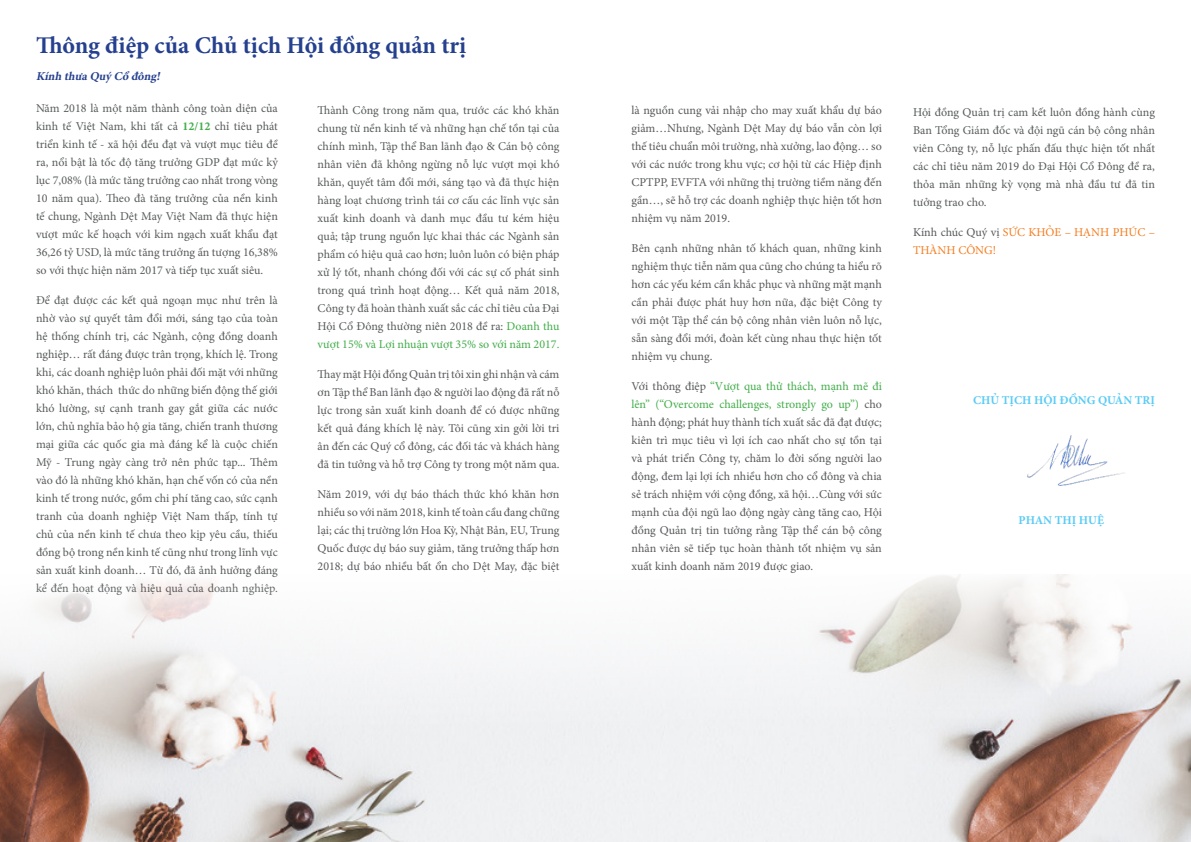
<style>
.page{position:relative;width:1191px;height:842px;background:#fff}
.page>*{position:absolute;margin:0;border:0;box-sizing:border-box;transform-origin:0 0}
.t1{font:700 24px "Minion Pro";color:#25408f}
.t2{font:12px/18px "Minion Pro";color:#585a5b;text-align:justify}
.t3{font:12px/18px "Minion Pro";color:#58595b;text-align:justify}
.t4{font:12px/18px "Minion Pro";color:#f57d20}
.t5{font:700 12px "Minion Pro";color:#5bcbf5}
.t6{font:italic 700 12px "Minion Pro";color:#25408f}
.s1{font-weight:700;color:#41ad49}
.s2{color:#58595b}
.s3{color:#41ad49}
</style>
<div class="page">
<img style="left:1027px;top:435px;width:98px;height:51px">
<img style="left:0;top:575px;width:1191px;height:267px">
<h1 class="t1" style="left:36px;top:29px;width:432px">Thông điệp của Chủ tịch Hội đồng quản trị</h1>
<p class="t6" style="left:36px;top:67px;width:128px">Kính thưa Quý Cổ đông!</p>
<p class="t2" style="left:36px;top:99px;width:243px">Năm 2018 là một năm thành công toàn diện của kinh tế Việt Nam, khi tất cả <span class="s1">12/12</span> chỉ tiêu phát triển kinh tế - xã hội đều đạt và vượt mục tiêu đề ra, nổi bật là tốc độ tăng trưởng GDP đạt mức kỷ lục 7,08% (là mức tăng trưởng cao nhất trong vòng 10 năm qua). Theo đà tăng trưởng của nền kinh tế chung, Ngành Dệt May Việt Nam đã thực hiện vượt mức kế hoạch với <span class="s2">kim ngạch xuất khẩu đạt 36,26 tỷ USD, là mức tăng trưởng ấn tượng 16,38%</span></p>
<p class="t2" style="left:36px;top:261px;width:229px">so với thực hiện năm 2017 và tiếp tục xuất siêu.</p>
<p class="t2" style="left:36px;top:291px;width:243px">Để đạt được các kết quả ngoạn mục như trên là nhờ vào sự quyết tâm đổi mới, sáng tạo của toàn hệ thống chính trị, các Ngành, cộng đồng doanh nghiệp… rất đáng được trân trọng, khích lệ. Trong khi, các doanh nghiệp luôn phải đối mặt với những khó khăn, thách thức do những biến động thế giới khó lường, sự cạnh tranh gay gắt giữa các nước lớn, chủ nghĩa bảo hộ gia tăng, chiến tranh thương mại giữa các quốc gia mà đáng kể là cuộc chiến Mỹ - Trung ngày càng trở nên phức tạp... Thêm vào đó là những khó khăn, hạn chế vốn có của nền kinh tế trong nước, gồm chi phí tăng cao, sức cạnh tranh của doanh nghiệp Việt Nam thấp, tính tự chủ của nền kinh tế chưa theo kịp yêu cầu, thiếu đồng bộ trong nền kinh tế cũng như trong lĩnh vực sản xuất kinh doanh… Từ đó, đã ảnh hưởng đáng kể đến hoạt động và hiệu quả của doanh nghiệp.</p>
<p class="t2" style="left:317px;top:102px;width:243px">Thành Công trong năm qua, trước các khó khăn chung từ nền kinh tế và những hạn chế tồn tại của chính mình, Tập thể Ban lãnh đạo &amp; Cán bộ công nhân viên đã không ngừng nỗ lực vượt mọi khó khăn, quyết tâm đổi mới, sáng tạo và đã thực hiện hàng loạt chương trình tái cơ cấu các lĩnh vực sản xuất kinh doanh và danh mục đầu tư kém hiệu quả; tập trung nguồn lực khai thác các Ngành sản phẩm có hiệu quả cao hơn; luôn luôn có biện pháp xử lý tốt, nhanh chóng đối với các sự cố phát sinh trong quá trình hoạt động… Kết quả năm 2018, Công ty đã hoàn thành xuất sắc các chỉ tiêu của Đại Hội Cổ Đông thường niên 2018 đề ra: <span class="s3">Doanh thu vượt 15% và Lợi nhuận vượt 35% so với năm 2017.</span></p>
<p class="t3" style="left:317px;top:366px;width:243px">Thay mặt Hội đồng Quản trị tôi xin ghi nhận và cám ơn Tập thể Ban lãnh đạo &amp; người lao động đã rất nỗ lực trong sản xuất kinh doanh để có được những kết quả đáng khích lệ này. Tôi cũng xin gởi lời tri ân đến các Quý cổ đông, các đối tác và khách hàng đã tin tưởng và hỗ trợ Công ty trong một năm qua.</p>
<p class="t3" style="left:317px;top:486px;width:243px">Năm 2019, với dự báo thách thức khó khăn hơn nhiều so với năm 2018, kinh tế toàn cầu đang chững lại; các thị trường lớn Hoa Kỳ, Nhật Bản, EU, Trung Quốc được dự báo suy giảm, tăng trưởng thấp hơn 2018; dự báo nhiều bất ổn cho Dệt May, đặc biệt</p>
<p class="t3" style="left:631px;top:102px;width:252px">là nguồn cung vải nhập cho may xuất khẩu dự báo giảm…Nhưng, Ngành Dệt May dự báo vẫn còn lợi thế tiêu chuẩn môi trường, nhà xưởng, lao động… so với các nước trong khu vực; cơ hội từ các Hiệp định CPTPP, EVFTA với những thị trường tiềm năng đến gần…, sẽ hỗ trợ các doanh nghiệp thực hiện tốt hơn nhiệm vụ năm 2019.</p>
<p class="t3" style="left:631px;top:240px;width:252px">Bên cạnh những nhân tố khách quan, những kinh nghiệm thực tiễn năm qua cũng cho chúng ta hiểu rõ hơn các yếu kém cần khắc phục và những mặt mạnh cần phải được phát huy hơn nữa, đặc biệt Công ty với một Tập thể cán bộ công nhân viên luôn nỗ lực, sẵn sàng đổi mới, đoàn kết cùng nhau thực hiện tốt nhiệm vụ chung.</p>
<p class="t3" style="left:631px;top:378px;width:252px">Với thông điệp <span class="s3">“Vượt qua thử thách, mạnh mẽ đi lên” (“Overcome challenges, strongly go up”)</span> cho hành động; phát huy thành tích xuất sắc đã đạt được; kiên trì mục tiêu vì lợi ích cao nhất cho sự tồn tại và phát triển Công ty, chăm lo đời sống người lao động, đem lại lợi ích nhiều hơn cho cổ đông và chia sẻ trách nhiệm với cộng đồng, xã hội…Cùng với sức mạnh của đội ngũ lao động ngày càng tăng cao, Hội đồng Quản trị tin tưởng rằng Tập thể cán bộ công nhân viên sẽ tiếp tục hoàn thành tốt nhiệm vụ sản xuất kinh doanh năm 2019 được giao.</p>
<p class="t2" style="left:913px;top:103px;width:243px">Hội đồng Quản trị cam kết luôn đồng hành cùng Ban Tổng Giám đốc và đội ngũ cán bộ công nhân viên Công ty, nỗ lực phấn đấu thực hiện tốt nhất các chỉ tiêu năm 2019 do Đại Hội Cổ Đông đề ra, thỏa mãn những kỳ vọng mà nhà đầu tư đã tin tưởng trao cho.</p>
<p class="t4" style="left:913px;top:223px;width:243px"><span class="s2">Kính chúc Quý vị</span> SỨC KHỎE – HẠNH PHÚC –<br>THÀNH CÔNG!</p>
<p class="t5" style="left:973px;top:391px;width:183px">CHỦ TỊCH HỘI ĐỒNG QUẢN TRỊ</p>
<p class="t5" style="left:1018px;top:511px;width:87px">PHAN THỊ HUỆ</p>
</div>
